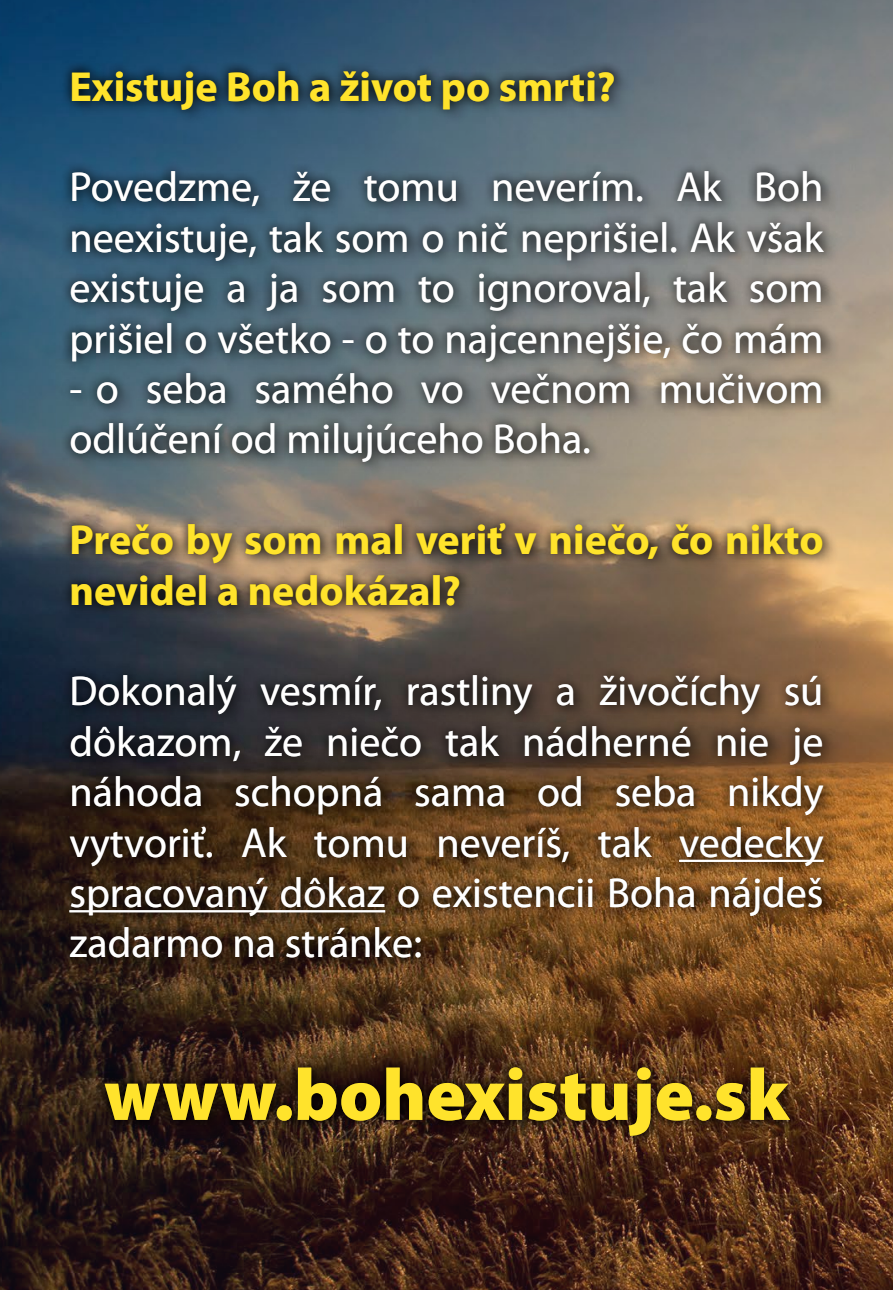
<style>
.page{position:relative;width:893px;height:1290px;background:#fff}
.page>*{position:absolute;margin:0;border:0;box-sizing:border-box;transform-origin:0 0}
.t1{font:900 73.5px "Myriad Pro";color:#ffe32c}
.t2{font:42px/50.4px "Myriad Pro";color:#fff;text-align:justify}
.t3{font:700 42px/50.4px "Myriad Pro";color:#ffe32c}
</style>
<div class="page">
<img style="left:0;top:0;width:893px;height:1290px">
<img style="left:59px;top:60px;width:774px;height:1086px">
<hr style="left:679px;top:860px;width:144px;height:2px;background:#fff">
<hr style="left:69px;top:910px;width:316px;height:2px;background:#fff">
<p class="t3" style="left:69px;top:60px;width:548px">Existuje Boh a život po smrti?</p>
<p class="t2" style="left:69px;top:161px;width:756px">Povedzme, že tomu neverím. Ak Boh neexistuje, tak som o nič neprišiel. Ak však existuje a ja som to ignoroval, tak som prišiel o všetko - o to najcennejšie, čo mám</p>
<p class="t2" style="left:69px;top:363px;width:755px">- o seba samého vo večnom mučivom odlúčení od milujúceho Boha.</p>
<p class="t3" style="left:69px;top:513px;width:756px">Prečo by som mal veriť v niečo, čo nikto nevidel a nedokázal?</p>
<p class="t2" style="left:69px;top:665px;width:756px">Dokonalý vesmír, rastliny a živočíchy sú dôkazom, že niečo tak nádherné nie je náhoda schopná sama od seba nikdy vytvoriť. Ak tomu neveríš, tak vedecky spracovaný dôkaz o existencii Boha nájdeš zadarmo na stránke:</p>
<h1 class="t1" style="left:104px;top:1053px;width:686px">www.bohexistuje.sk</h1>
</div>
